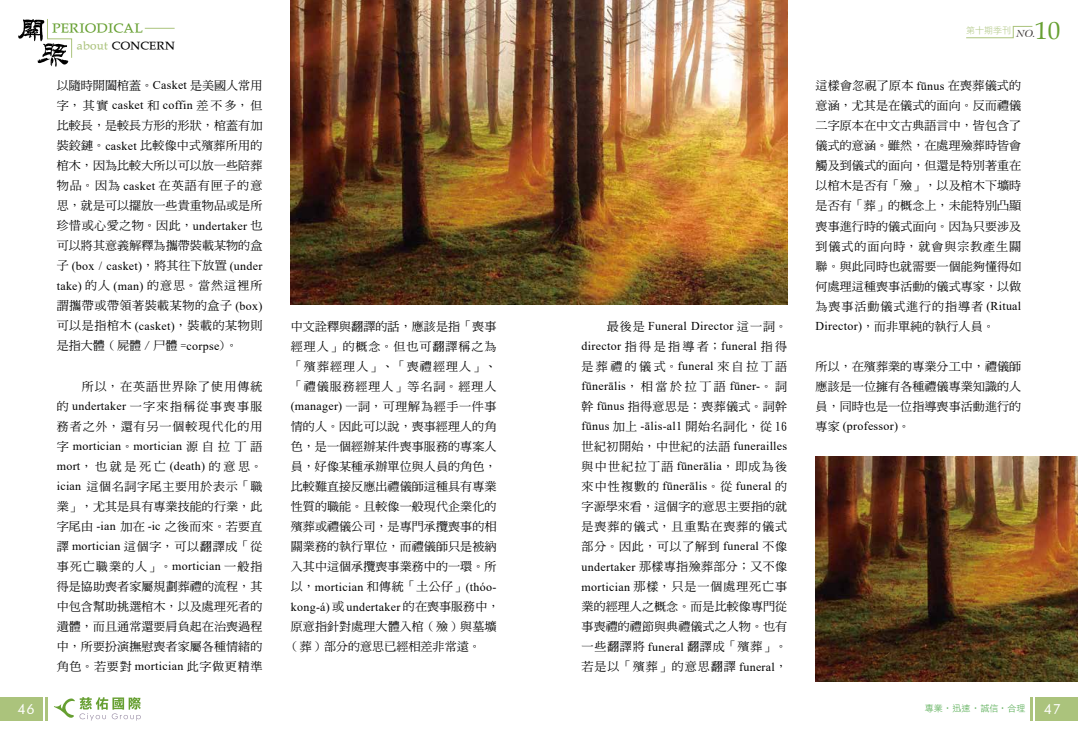
<style>
.page{position:relative;width:1078px;height:738px;background:#fff}
.page>*{position:absolute;margin:0;border:0;box-sizing:border-box;transform-origin:0 0}
.t1{font:25px "Book Antiqua";color:#669f31}
.t2{font:14px "DF Wei Bei Md HKP BF";color:#669f31}
.t3{font:14px "Futura BT";color:#fff}
.t4{font:12px/20px "DF Ming Md HK BF";letter-spacing:.01em;color:#000;text-align:justify}
.t5{font:12px/20px "Times New Roman";letter-spacing:.025em;color:#000}
.t6{font:12px/20px "DF Ming Md HK BF";letter-spacing:.075em;color:#000}
.t7{font:12px "DF Ming Md HK BF";letter-spacing:.2em;color:#000}
.t8{font:12px "DF Wei Bei Md HKP BF";color:#000}
.t9{font:9px "DF Li Hei Lt HK BF";color:#3c9f38}
.t10{font:9px "DF Li Hei Lt HK BF";color:#abc37c}
.s1{color:#abc37c}
.s2{font-family:"Times New Roman"}
.s3{font-family:"DF Ming Md HK BF"}
.s4{font-family:"Bernhard Modern BT";font-weight:700;font-style:italic;font-size:10px;color:#3e3a39}
</style>
<div class="page">
<div style="left:1035px;top:696px;width:42px;height:24px;background:#abc37c"></div>
<hr style="left:1029px;top:696px;width:3px;height:24px;background:#abc37c">
<svg style="left:966px;top:26px;width:66px;height:12px"></svg>
<div style="left:0;top:696px;width:43px;height:24px;background:#abc37c"></div>
<hr style="left:45px;top:696px;width:3px;height:24px;background:#abc37c">
<hr style="left:145px;top:28px;width:30px;height:1px;background:#abc37c">
<svg style="left:18px;top:19px;width:54px;height:48px"></svg>
<svg style="left:54px;top:697px;width:87px;height:23px"></svg>
<img style="left:291px;top:0;width:496px;height:304px">
<img style="left:815px;top:456px;width:262px;height:224px">
<p class="t2" style="left:52px;top:20px;width:92px">PERIODICAL</p>
<p class="t8" style="left:77px;top:39px;width:100px"><span class="s1">about</span> CONCERN</p>
<p class="t4" style="left:57px;top:75px;width:207px">以隨時開闔棺蓋。<span class="s2">Casket</span> 是美國人常用</p>
<p class="t5" style="left:57px;top:95px;width:207px"><span class="s3">字，其實</span> casket <span class="s3">和</span> coffin <span class="s3">差不多，但</span></p>
<p class="t4" style="left:57px;top:115px;width:207px">比較長，是較長方形的形狀，棺蓋有加裝鉸鏈。<span class="s2">casket</span> 比較像中式殯葬所用的棺木，因為比較大所以可以放一些陪葬物品。因為 <span class="s2">casket</span> 在英語有匣子的意思，就是可以擺放一些貴重物品或是所珍惜或心愛之物。因此，<span class="s2">undertaker</span> 也可以將其意義解釋為攜帶裝載某物的盒</p>
<p class="t5" style="left:57px;top:255px;width:207px"><span class="s3">子</span> (box / casket)<span class="s3">，將其往下放置</span> (under</p>
<p class="t4" style="left:57px;top:275px;width:207px"><span class="s2">take)</span> 的人 <span class="s2">(man)</span> 的意思。當然這裡所謂攜帶或帶領著裝載某物的盒子 <span class="s2">(box)</span>可以是指棺木 <span class="s2">(casket)</span>，裝載的某物則是指大體 ( 屍體 / 尸體 =<span class="s2">corpse</span>)。</p>
<p class="t4" style="left:57px;top:375px;width:207px">　　所以，在英語世界除了使用傳統的 <span class="s2">undertaker</span> 一字來指稱從事喪事服務者之外，還有另一個較現代化的用</p>
<p class="t5" style="left:57px;top:435px;width:207px"><span class="s3">字</span> mortician<span class="s3">。</span>mortician <span class="s3">源自拉丁語</span>mort<span class="s3">，也就是死亡</span> (death) <span class="s3">的意思。</span></p>
<p class="t4" style="left:57px;top:475px;width:207px"><span class="s2">ician</span> 這個名詞字尾主要用於表示「職業」，尤其是具有專業技能的行業，此字尾由 <span class="s2">-ian</span> 加在 <span class="s2">-ic</span> 之後而來。若要直譯 <span class="s2">mortician</span> 這個字，可以翻譯成「從事死亡職業的人」。<span class="s2">mortician</span> 一般指得是協助喪者家屬規劃葬禮的流程，其中包含幫助挑選棺木，以及處理死者的遺體，而且通常還要肩負起在治喪過程中，所要扮演撫慰喪者家屬各種情緒的角色。若要對 <span class="s2">mortician</span> 此字做更精準</p>
<p class="t4" style="left:291px;top:316px;width:207px">中文詮釋與翻譯的話，應該是指「喪事經理人」的概念。但也可翻譯稱之為「殯葬經理人」、「喪禮經理人」、「禮儀服務經理人」等名詞。經理人<span class="s2">(manager)</span> 一詞，可理解為經手一件事情的人。因此可以說，喪事經理人的角色，是一個經辦某件喪事服務的專案人員，好像某種承辦單位與人員的角色，比較難直接反應出禮儀師這種具有專業性質的職能。且較像一般現代企業化的殯葬或禮儀公司，是專門承攬喪事的相關業務的執行單位，而禮儀師只是被納入其中這個承攬喪事業務中的一環。所</p>
<p class="t5" style="left:291px;top:575px;width:210px"><span class="s3">以，</span>mortician <span class="s3">和傳統「土公仔」</span>(thóo&shy;kong-á) <span class="s3">或</span> undertaker <span class="s3">的在喪事服務中，</span></p>
<p class="t4" style="left:291px;top:616px;width:207px">原意指針對處理大體入棺 ( 殮 ) 與墓壙( 葬 ) 部分的意思已經相差非常遠。</p>
<p class="t5" style="left:581px;top:315px;width:207px"><span class="s3">　　最後是</span> Funeral Director <span class="s3">這一詞。</span>director <span class="s3">指得是指導者；</span>funeral <span class="s3">指得</span></p>
<p class="t7" style="left:581px;top:360px;width:207px">是葬禮的儀式。<span class="s2">funeral</span> 來自拉丁語</p>
<p class="t5" style="left:581px;top:375px;width:207px">fūnerālis<span class="s3">，相當於拉丁語</span> fūner-<span class="s3">。詞</span></p>
<p class="t4" style="left:581px;top:396px;width:207px">幹 <span class="s2">fūnus</span> 指得意思是：喪葬儀式。詞幹</p>
<p class="t5" style="left:581px;top:415px;width:207px">fūnus <span class="s3">加上</span> -ālis-al1 <span class="s3">開始名詞化，從 16</span></p>
<p class="t6" style="left:581px;top:436px;width:207px">世紀初開始，中世紀的法語 <span class="s2">funerailles</span>與中世紀拉丁語 <span class="s2">fūnerālia</span>，即成為後</p>
<p class="t5" style="left:581px;top:475px;width:207px"><span class="s3">來中性複數的</span> fūnerālis<span class="s3">。從</span> funeral <span class="s3">的</span></p>
<p class="t4" style="left:581px;top:496px;width:207px">字源學來看，這個字的意思主要指的就是喪葬的儀式，且重點在喪葬的儀式部分。因此，可以了解到 <span class="s2">funeral</span> 不像<span class="s2">undertaker</span> 那樣專指殮葬部分；又不像<span class="s2">mortician</span> 那樣，只是一個處理死亡事業的經理人之概念。而是比較像專門從事喪禮的禮節與典禮儀式之人物。也有一些翻譯將 <span class="s2">funeral</span> 翻譯成「殯葬」。若是以「殯葬」的意思翻譯 <span class="s2">funeral</span>，</p>
<p class="t10" style="left:965px;top:26px;width:71px">第十期季刊 <span class="s4">NO.</span></p>
<h1 class="t1" style="left:1035px;top:13px;width:26px">10</h1>
<p class="t4" style="left:815px;top:76px;width:207px">這樣會忽視了原本 <span class="s2">fūnus</span> 在喪葬儀式的意涵，尤其是在儀式的面向。反而禮儀二字原本在中文古典語言中，皆包含了儀式的意涵。雖然，在處理殮葬時皆會觸及到儀式的面向，但還是特別著重在以棺木是否有「殮」，以及棺木下壙時是否有「葬」的概念上，未能特別凸顯喪事進行時的儀式面向。因為只要涉及到儀式的面向時，就會與宗教產生關聯。與此同時也就需要一個能夠懂得如何處理這種喪事活動的儀式專家，以做為喪事活動儀式進行的指導者 <span class="s2">(Ritual Director)</span>，而非單純的執行人員。</p>
<p class="t4" style="left:815px;top:356px;width:207px">所以，在殯葬業的專業分工中，禮儀師應該是一位擁有各種禮儀專業知識的人員，同時也是一位指導喪事活動進行的</p>
<p class="t5" style="left:815px;top:415px;width:96px"><span class="s3">專家</span> (professor)<span class="s3">。</span></p>
<p class="t3" style="left:17px;top:699px;width:19px">46</p>
<p class="t3" style="left:1043px;top:700px;width:19px">47</p>
<p class="t9" style="left:924px;top:703px;width:102px">專業‧迅速‧誠信‧合理</p>
</div>
